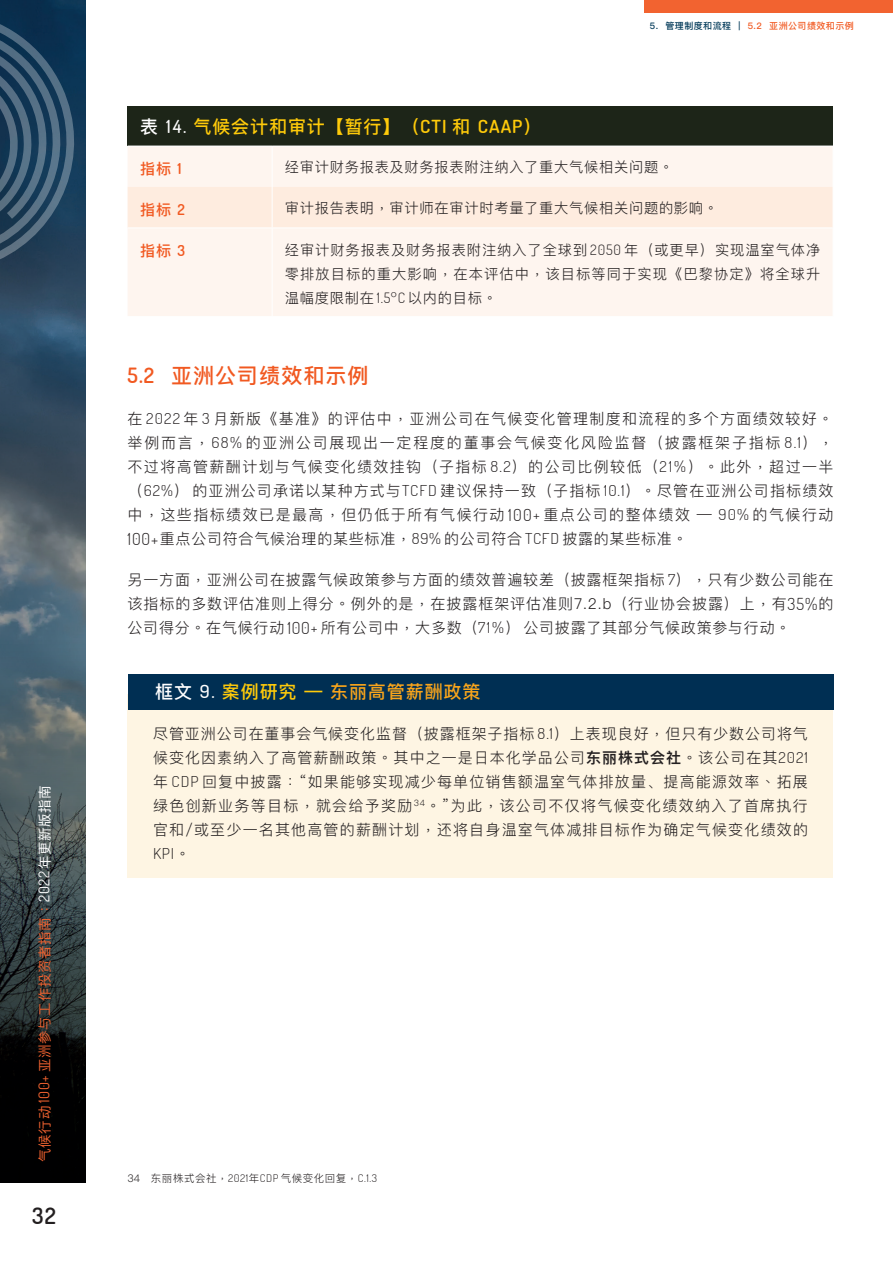
<style>
.page{position:relative;width:893px;height:1263px;background:#fff}
.page>*{position:absolute;margin:0;border:0;box-sizing:border-box;transform-origin:0 0}
.t1{font:600 22.5px "Dosis";color:#231f20}
.t2{font:500 21px "Ping Fang SC";letter-spacing:.05em;color:#f15921}
.t3{font:500 18px "Ping Fang SC";letter-spacing:.05em;color:#feca0a}
.t4{font:500 18px "Ping Fang SC";letter-spacing:.05em;color:#f9a51b}
.t5{font:300 15px/24px "Ping Fang SC";letter-spacing:.065em;color:#231f20;text-align:justify}
.t6{font:500 15px "Ping Fang SC";color:#f15921}
.t7{font:300 15px "Dosis";color:#231f20;scale:1.05 1}
.t8{font:300 14.25px/24px "Ping Fang SC";letter-spacing:.05em;color:#231f20;text-align:justify}
.t9{font:13.5px "Ping Fang SC";letter-spacing:.05em;color:#f26330}
.t10{font:300 10.5px "Ping Fang SC";letter-spacing:.05em;color:#231f20}
.t11{font:500 9px "Ping Fang SC";letter-spacing:.05em;color:#f15921}
.s1{font-family:"Dosis";font-size:14.85px}
.s2{font-family:"Dosis";font-size:14.85px;color:#fff}
.s3{color:#fff}
.s4{color:#043b5a}
.s5{font-family:"Dosis";color:#fff}
.s6{font-family:"Dosis";font-weight:600}
.s7{font-family:"Dosis"}
.s8{font-family:"Dosis";font-size:16.5px}
.s9{color:#feca0a}
.s10{font-weight:600}
.s11{font-family:"Ping Fang SC"}
</style>
<div class="page">
<img style="left:0;top:0;width:85px;height:640px">
<svg style="left:0;top:640px;width:85px;height:542px;background:#313b3e"></svg>
<svg style="left:0;top:12px;width:76px;height:262px;background:#2c4b65"></svg>
<div style="left:127px;top:694px;width:706px;height:183px;background:#fef5e3"></div>
<div style="left:128px;top:674px;width:705px;height:35px;background:#002f53"></div>
<div style="left:128px;top:106px;width:705px;height:40px;background:#1d2518"></div>
<div style="left:128px;top:147px;width:705px;height:169px;background:#fef5ef"></div>
<div style="left:128px;top:187px;width:705px;height:41px;background:#feecdf"></div>
<hr style="left:128px;top:228px;width:144px;height:1px;background:#fff">
<hr style="left:273px;top:228px;width:560px;height:1px;background:#fff">
<hr style="left:272px;top:187px;width:1px;height:41px;background:#fff">
<hr style="left:272px;top:146px;width:1px;height:41px;background:#fff">
<hr style="left:272px;top:228px;width:1px;height:88px;background:#fff">
<div style="left:645px;top:0;width:248px;height:13px;background:#f26330"></div>
<p class="t9" style="left:36px;top:1162px;width:378px;rotate:-90deg">气候行动 <span class="s1">100+</span> 亚洲参与工作投资者指南：<span class="s2">2022</span><span class="s3">年更新版指南</span></p>
<h1 class="t1" style="left:32px;top:1201px;width:25px">32</h1>
<p class="t11" style="left:650px;top:20px;width:206px"><span class="s4">5. 管理制度和流程 |</span> 5.2 亚洲公司绩效和示例</p>
<p class="t3" style="left:140px;top:116px;width:403px"><span class="s3">表</span> <span class="s5">14.</span> 气候会计和审计【暂行】（<span class="s6">CTI</span> 和 <span class="s6">CAAP</span>）</p>
<p class="t6" style="left:140px;top:160px;width:43px">指标 <span class="s6">1</span></p>
<p class="t8" style="left:285px;top:154px;width:390px">经审计财务报表及财务报表附注纳入了重大气候相关问题。</p>
<p class="t6" style="left:140px;top:201px;width:46px">指标 <span class="s6">2</span></p>
<p class="t8" style="left:285px;top:195px;width:435px">审计报告表明，审计师在审计时考量了重大气候相关问题的影响。</p>
<p class="t6" style="left:140px;top:241px;width:46px">指标 <span class="s6">3</span></p>
<p class="t8" style="left:285px;top:238px;width:537px">经审计财务报表及财务报表附注纳入了全球到 <span class="s7">2050</span> 年（或更早）实现温室气体净零排放目标的重大影响，在本评估中，该目标等同于实现《巴黎协定》将全球升温幅度限制在 <span class="s7">1.5°C</span> 以内的目标。</p>
<h2 class="t2" style="left:128px;top:363px;width:242px"><span class="s6">5.2</span> 亚洲公司绩效和示例</h2>
<p class="t5" style="left:128px;top:406px;width:707px">在 <span class="s7">2022</span> 年 <span class="s7">3</span> 月新版《基准》的评估中，亚洲公司在气候变化管理制度和流程的多个方面绩效较好。举例而言，<span class="s7">68%</span> 的亚洲公司展现出一定程度的董事会气候变化风险监督（披露框架子指标 <span class="s7">8.1</span>），不过将高管薪酬计划与气候变化绩效挂钩（子指标 <span class="s7">8.2</span>）的公司比例较低（<span class="s7">21%</span>）。此外，超过一半（<span class="s7">62%</span>）的亚洲公司承诺以某种方式与<span class="s7">TCFD</span> 建议保持一致（子指标 <span class="s7">10.1</span>）。尽管在亚洲公司指标绩效中，这些指标绩效已是最高，但仍低于所有气候行动 <span class="s8">100</span><span class="s7">+</span> 重点公司的整体绩效 — <span class="s7">90%</span> 的气候行动<span class="s8">100+</span>重点公司符合气候治理的某些标准，<span class="s7">89%</span> 的公司符合 <span class="s7">TCFD</span> 披露的某些标准。</p>
<p class="t5" style="left:128px;top:567px;width:707px">另一方面，亚洲公司在披露气候政策参与方面的绩效普遍较差（披露框架指标 <span class="s7">7</span>），只有少数公司能在该指标的多数评估准则上得分。例外的是，在披露框架评估准则7.2.b（行业协会披露）上，有<span class="s8">35%</span>的公司得分。在气候行动 <span class="s8">100</span><span class="s7">+</span> 所有公司中，大多数（<span class="s7">71%</span>）公司披露了其部分气候政策参与行动。</p>
<p class="t4" style="left:155px;top:681px;width:327px"><span class="s3">框文</span> <span class="s5">9.</span> <span class="s9">案例研究 —</span> 东丽高管薪酬政策</p>
<p class="t5" style="left:153px;top:721px;width:656px">尽管亚洲公司在董事会气候变化监督（披露框架子指标 <span class="s7">8.1</span>）上表现良好，但只有少数公司将气候变化因素纳入了高管薪酬政策。其中之一是日本化学品公司<span class="s10">东丽株式会社</span>。该公司在其<span class="s7">2021</span>年 <span class="s7">CDP</span> 回复中披露：“如果能够实现减少每单位销售额温室气体排放量、提高能源效率、拓展绿色创新业务等目标，就会给予奖励<sup>34</sup>。”为此，该公司不仅将气候变化绩效纳入了首席执行官和/或至少一名其他高管的薪酬计划，还将自身温室气体减排目标作为确定气候变化绩效的</p>
<p class="t7" style="left:153px;top:843px;width:37px">KPI<span class="s11">。</span></p>
<p class="t10" style="left:128px;top:1172px;width:251px">34 东丽株式会社，<span class="s7">2021</span>年<span class="s7">CDP</span> 气候变化回复，<span class="s7">C.1.3</span></p>
</div>
